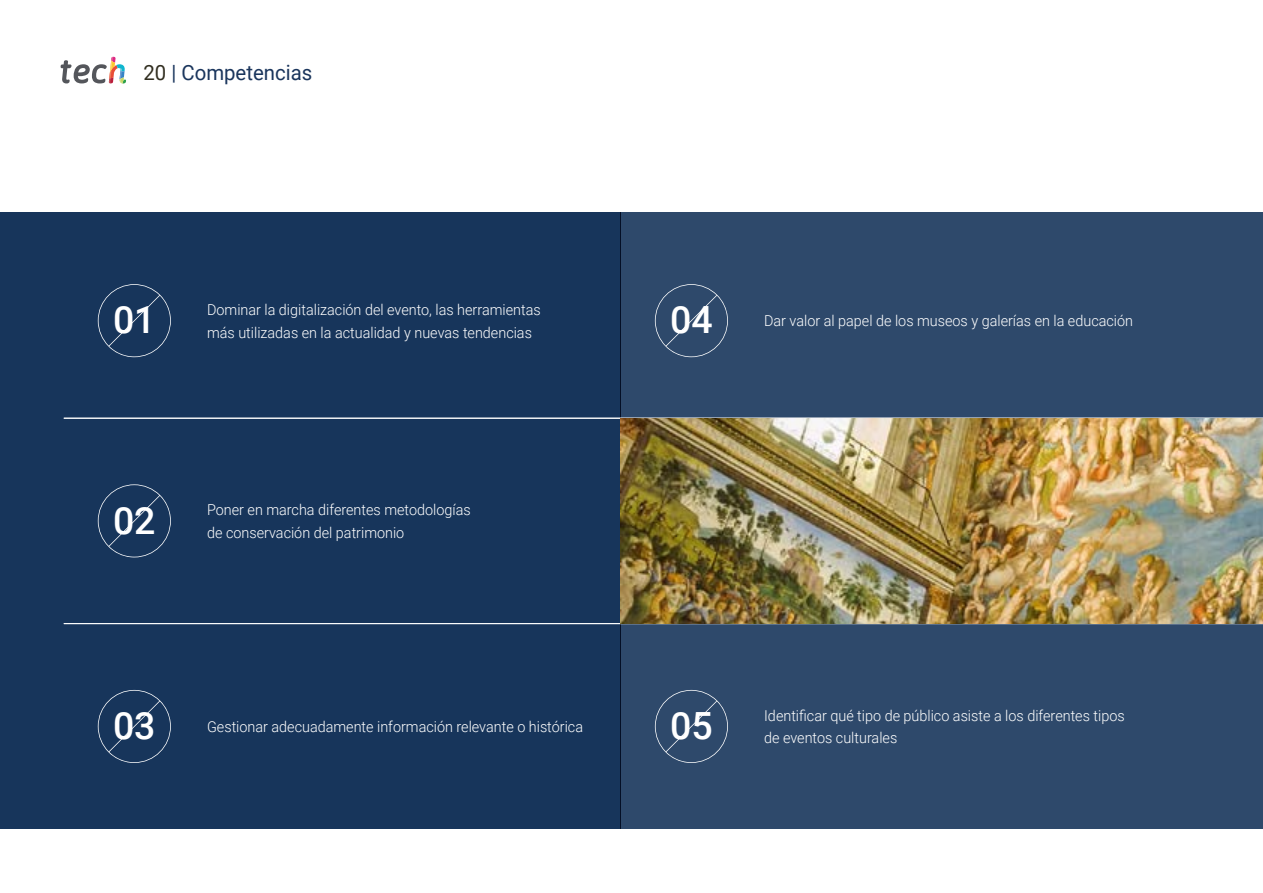
<style>
.page{position:relative;width:1263px;height:893px;background:#fff}
.page>*{position:absolute;margin:0;border:0;box-sizing:border-box;transform-origin:0 0}
.t1{font:500 37.5px "Roboto";color:#fff}
.t2{font:21px "Roboto";color:#1a355c}
.t3{font:300 15px/22.5px "Roboto";color:#fff;scale:.96 1}
.s1{color:#312e20}
</style>
<div class="page">
<svg style="left:61px;top:57px;width:65px;height:27px"></svg>
<div style="left:0;top:213px;width:621px;height:616px;background:#17355b"></div>
<div style="left:621px;top:213px;width:642px;height:616px;background:#2e496b"></div>
<svg style="left:98px;top:284px;width:73px;height:73px"></svg>
<svg style="left:98px;top:690px;width:73px;height:73px"></svg>
<svg style="left:655px;top:690px;width:73px;height:73px"></svg>
<svg style="left:98px;top:484px;width:73px;height:73px"></svg>
<svg style="left:655px;top:284px;width:73px;height:73px"></svg>
<hr style="left:64px;top:418px;width:1199px;height:1px;background:#fff">
<hr style="left:64px;top:623px;width:1199px;height:1px;background:#fff">
<img style="left:621px;top:418px;width:642px;height:205px">
<h2 class="t2" style="left:144px;top:57px;width:170px"><span class="s1">20</span> | Competencias</h2>
<h1 class="t1" style="left:113px;top:294px;width:44px">01</h1>
<p class="t3" style="left:207px;top:298px;width:349px">Dominar la digitalización del evento, las herramientas</p>
<p class="t3" style="left:207px;top:320px;width:340px">más utilizadas en la actualidad y nuevas tendencias</p>
<h1 class="t1" style="left:113px;top:494px;width:44px">02</h1>
<p class="t3" style="left:207px;top:498px;width:276px">Poner en marcha diferentes metodologías</p>
<p class="t3" style="left:207px;top:521px;width:207px">de conservación del patrimonio</p>
<h1 class="t1" style="left:670px;top:294px;width:44px">04</h1>
<p class="t3" style="left:764px;top:309px;width:386px">Dar valor al papel de los museos y galerías en la educación</p>
<h1 class="t1" style="left:113px;top:699px;width:44px">03</h1>
<h1 class="t1" style="left:670px;top:699px;width:44px">05</h1>
<p class="t3" style="left:207px;top:715px;width:393px">Gestionar adecuadamente información relevante o histórica</p>
<p class="t3" style="left:764px;top:704px;width:377px">Identificar qué tipo de público asiste a los diferentes tipos de eventos culturales</p>
</div>
